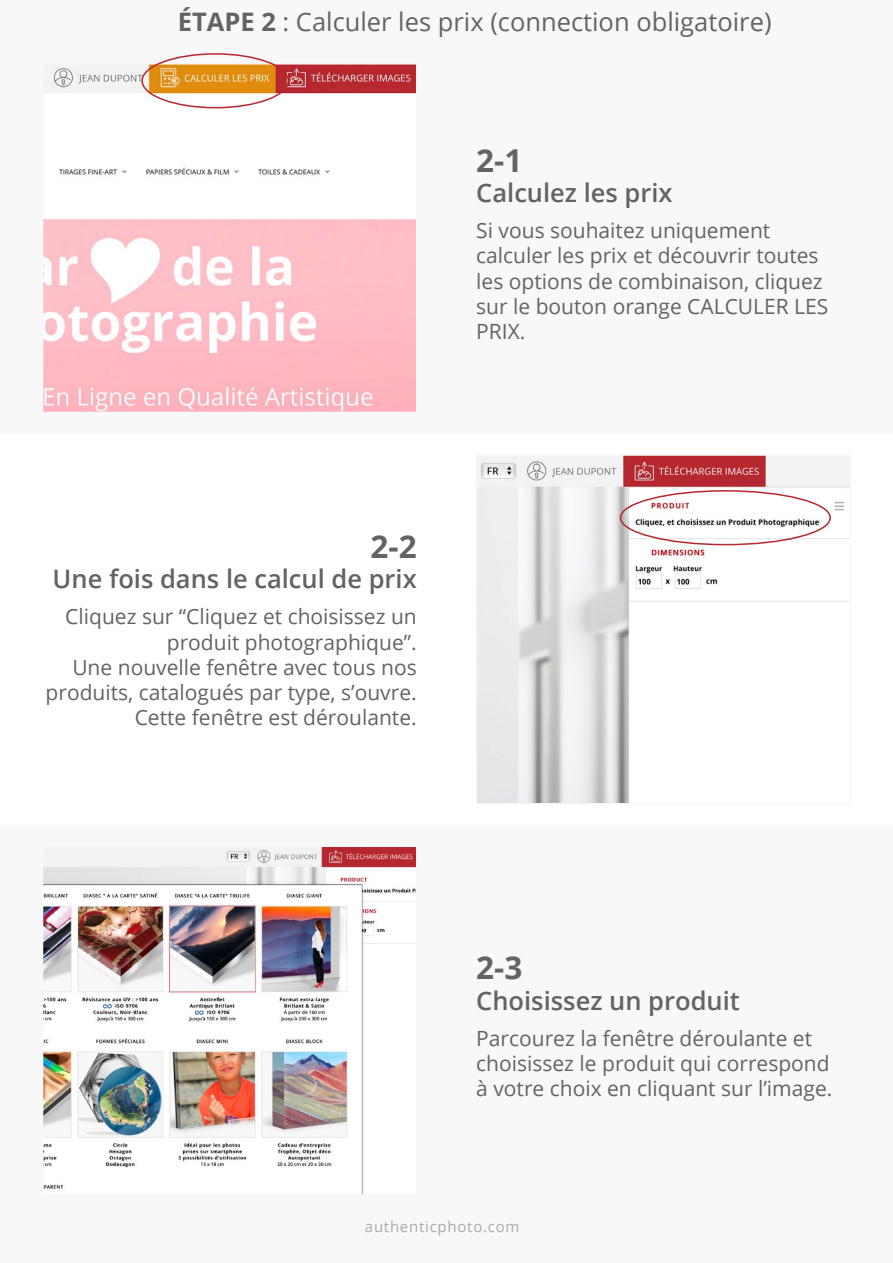
<style>
.page{position:relative;width:893px;height:1263px;background:#fff}
.page>*{position:absolute;margin:0;border:0;box-sizing:border-box;transform-origin:0 0}
.t1{font:700 31.5px "Open Sans";color:#636363}
.t2{font:600 25.5px "Open Sans";color:#636363}
.t3{font:25.5px "Open Sans";color:#636363}
.t4{font:21px/25.2px "Open Sans";color:#636363}
.t5{font:15px "Open Sans";letter-spacing:.05em;color:#aaa}
.s1{font-weight:700}
</style>
<div class="page">
<div style="left:0;top:825px;width:893px;height:438px;background:#f8f8f8"></div>
<div style="left:0;top:0;width:893px;height:434px;background:#f8f8f8"></div>
<img style="left:478px;top:457px;width:370px;height:344px">
<div style="left:475px;top:454px;width:376px;height:350px;border:2px solid #f8f8f8"></div>
<img style="left:45px;top:66px;width:369px;height:344px">
<div style="left:42px;top:63px;width:375px;height:350px;border:2px solid #f8f8f8"></div>
<img style="left:45px;top:848px;width:369px;height:345px">
<div style="left:42px;top:845px;width:375px;height:351px;border:2px solid #f8f8f8"></div>
<div style="left:141px;top:53px;width:148px;height:55px;border:2px solid #b6272e;border-radius:50%"></div>
<div style="left:620px;top:490px;width:211px;height:55px;border:2px solid #b6272e;border-radius:50%"></div>
<p class="t3" style="left:178px;top:4px;width:595px"><span class="s1">ÉTAPE 2</span> : Calculer les prix (connection obligatoire)</p>
<h1 class="t1" style="left:476px;top:138px;width:48px">2-1</h1>
<p class="t2" style="left:476px;top:175px;width:198px">Calculez les prix</p>
<p class="t4" style="left:476px;top:217px;width:354px">Si vous souhaitez uniquement calculer les prix et découvrir toutes les options de combinaison, cliquez sur le bouton orange CALCULER LES<br>PRIX.</p>
<h1 class="t1" style="left:371px;top:524px;width:48px">2-2</h1>
<p class="t2" style="left:53px;top:561px;width:366px">Une fois dans le calcul de prix</p>
<p class="t4" style="left:46px;top:603px;width:373px;text-align:right">Cliquez sur “Cliquez et choisissez un produit photographique”.<br>Une nouvelle fenêtre avec tous nos produits, catalogués par type, s’ouvre.<br>Cette fenêtre est déroulante.</p>
<h1 class="t1" style="left:476px;top:946px;width:48px">2-3</h1>
<p class="t2" style="left:476px;top:983px;width:265px">Choisissez un produit</p>
<p class="t4" style="left:476px;top:1025px;width:358px">Parcourez la fenêtre déroulante et choisissez le produit qui correspond à votre choix en cliquant sur l’image.</p>
<p class="t5" style="left:365px;top:1216px;width:156px">authenticphoto.com</p>
</div>
